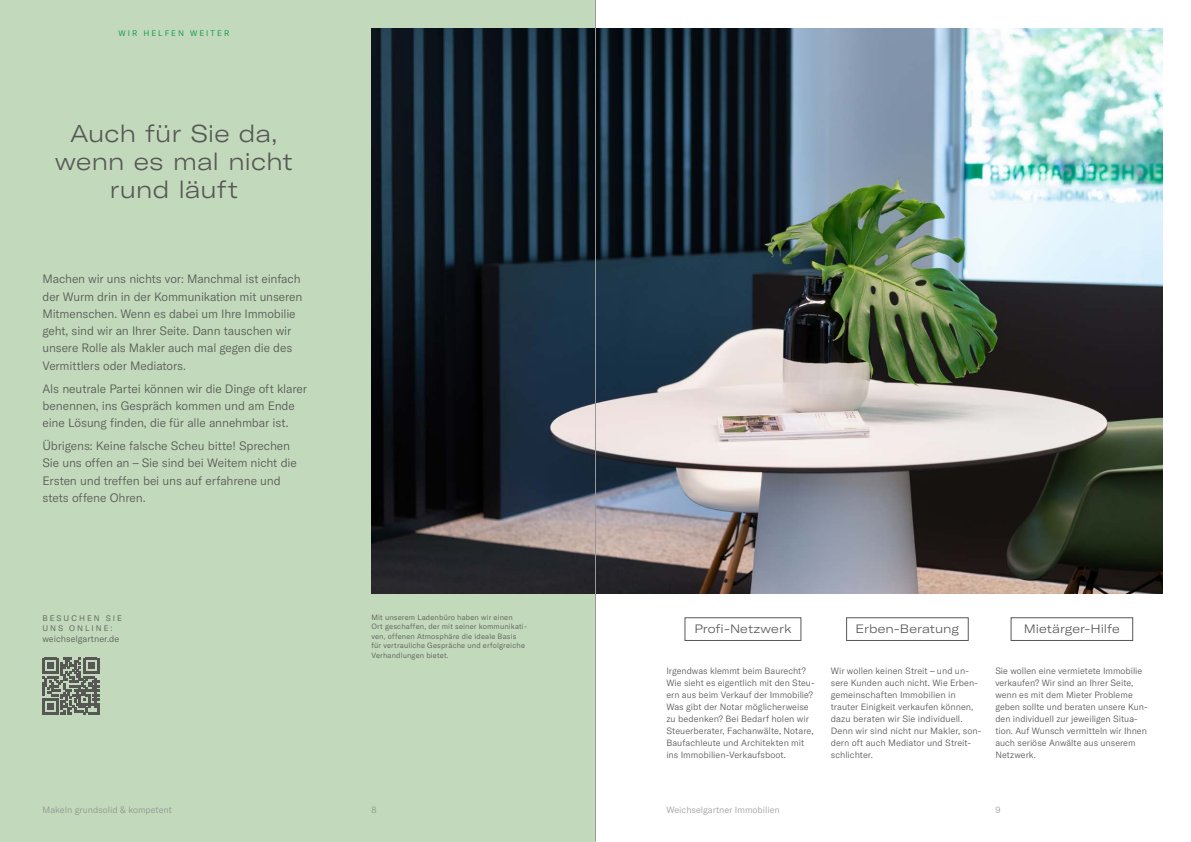
<style>
.page{position:relative;width:1191px;height:842px;background:#fff}
.page>*{position:absolute;margin:0;border:0;box-sizing:border-box;transform-origin:0 0}
.t1{font:300 expanded 24px/28px "GT America";letter-spacing:-.005em;color:#575756;text-align:center}
.t2{font:300 12px/17.2px "GT America";letter-spacing:-.01em;color:#575756}
.t3{font:300 expanded 12px "GT America";color:#575756}
.t4{font:300 9px/12px "GT America";color:#575756}
.t5{font:300 9px "GT America";color:#929292}
.t6{font:300 9px "GT America";color:#9d9d9c}
.t7{font:300 8px/10px "GT America";letter-spacing:.25em;color:#575756}
.t8{font:300 8px "GT America";letter-spacing:.245em;color:#00933a}
.t9{font:300 7.5px/9.5px "GT America";letter-spacing:.02em;color:#575756}
</style>
<div class="page">
<div style="left:0;top:0;width:595px;height:842px;background:#c2dabb"></div>
<div style="left:685px;top:618px;width:116px;height:23px;border:1px solid #575756"></div>
<div style="left:846px;top:618px;width:122px;height:23px;border:1px solid #575756"></div>
<div style="left:1011px;top:618px;width:121px;height:23px;border:1px solid #575756"></div>
<img style="left:371px;top:28px;width:791px;height:566px">
<svg style="left:43px;top:658px;width:56px;height:56px"></svg>
<hr style="left:595px;top:0;width:1px;height:841px;background:#999898">
<p class="t8" style="left:119px;top:29px;width:112px">WIR HELFEN WEITER</p>
<h1 class="t1" style="left:55px;top:119px;width:239px">Auch für Sie da, wenn es mal nicht rund läuft</h1>
<p class="t2" style="left:43px;top:270px;width:261px">Machen wir uns nichts vor: Manchmal ist einfach der Wurm drin in der Kommunikation mit unseren Mitmenschen. Wenn es dabei um Ihre Immobilie geht, sind wir an Ihrer Seite. Dann tauschen wir unsere Rolle als Makler auch mal gegen die des Vermittlers oder Mediators.</p>
<h2 class="t2" style="left:43px;top:380px;width:266px">Als neutrale Partei können wir die Dinge oft klarer benennen, ins Gespräch kommen und am Ende eine Lösung finden, die für alle annehmbar ist.</h2>
<h2 class="t2" style="left:43px;top:437px;width:256px">Übrigens: Keine falsche Scheu bitte! Sprechen Sie uns offen an – Sie sind bei Weitem nicht die Ersten und treffen bei uns auf erfahrene und stets offene Ohren.</h2>
<p class="t7" style="left:42px;top:613px;width:81px">BESUCHEN SIE<br>UNS ONLINE:</p>
<p class="t4" style="left:42px;top:633px;width:78px">weichselgartner.de</p>
<p class="t9" style="left:371px;top:612px;width:157px">Mit unserem Ladenbüro haben wir einen<br>Ort geschaffen, der mit seiner kommunikati&shy;ven, offenen Atmosphäre die ideale Basis für vertrauliche Gespräche und erfolgreiche Verhandlungen bietet.</p>
<p class="t5" style="left:43px;top:804px;width:131px">Makeln grundsolid &amp; kompetent</p>
<p class="t5" style="left:371px;top:804px;width:7px">8</p>
<h2 class="t3" style="left:694px;top:622px;width:99px">Profi-Netzwerk</h2>
<h2 class="t3" style="left:855px;top:622px;width:105px">Erben-Beratung</h2>
<h2 class="t3" style="left:1024px;top:622px;width:97px">Mietärger-Hilfe</h2>
<p class="t4" style="left:666px;top:665px;width:150px">Irgendwas klemmt beim Baurecht?<br>Wie sieht es eigentlich mit den Steu&shy;ern aus beim Verkauf der Immobilie?<br>Was gibt der Notar möglicherweise zu bedenken? Bei Bedarf holen wir Steuerberater, Fachanwälte, Notare, Baufachleute und Architekten mit ins Immobilien-Verkaufsboot.</p>
<p class="t4" style="left:831px;top:665px;width:152px">Wir wollen keinen Streit – und un&shy;sere Kunden auch nicht. Wie Erben&shy;gemeinschaften Immobilien in trauter Einigkeit verkaufen können, dazu beraten wir Sie individuell.<br>Denn wir sind nicht nur Makler, son&shy;dern oft auch Mediator und Streit&shy;schlichter.</p>
<p class="t4" style="left:995px;top:665px;width:154px">Sie wollen eine vermietete Immobilie verkaufen? Wir sind an Ihrer Seite, wenn es mit dem Mieter Probleme geben sollte und beraten unsere Kun&shy;den individuell zur jeweiligen Situa&shy;tion. Auf Wunsch vermitteln wir Ihnen auch seriöse Anwälte aus unserem<br>Netzwerk.</p>
<p class="t6" style="left:666px;top:804px;width:115px">Weichselgartner Immobilien</p>
<p class="t6" style="left:995px;top:804px;width:7px">9</p>
</div>
